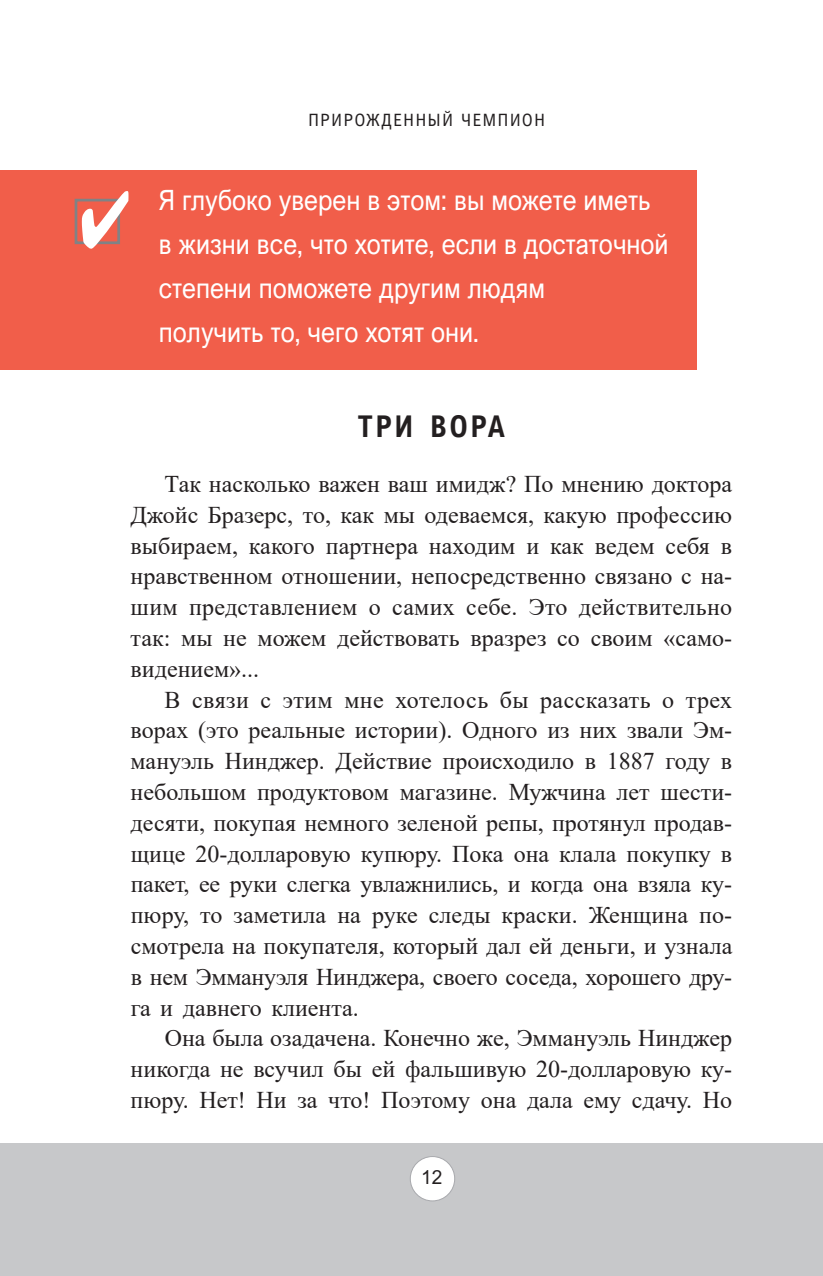
<style>
.page{position:relative;width:823px;height:1276px;background:#fff}
.page>*{position:absolute;margin:0;border:0;box-sizing:border-box;transform-origin:0 0}
.t1{font:700 30px "Arial Nova Cond";letter-spacing:.08em;color:#231f20}
.t2{font:28px/44px "Arial Nova";color:#fff;scale:.9 1}
.t3{font:24px "Times New Roman";color:#231f20}
.t4{font:19px "Arial Nova";color:#231f20}
.t5{font:17px "Arial Nova Cond";letter-spacing:.1em;color:#231f20}
</style>
<div class="page">
<div style="left:0;top:1143px;width:822px;height:133px;background:#c7c8ca"></div>
<div style="left:410px;top:1156px;width:44px;height:45px;background:#fff;border-radius:50%"></div>
<div style="left:409px;top:1156px;width:46px;height:45px;border:1px solid #a8a9ad;border-radius:50%"></div>
<div style="left:0;top:170px;width:695px;height:199px;background:#f15e4a"></div>
<div style="left:75px;top:199px;width:45px;height:45px;border:3px solid #808285"></div>
<p class="t5" style="left:308px;top:109px;width:238px">ПРИРОЖДЕННЫЙ ЧЕМПИОН</p>
<p class="t2" style="left:159px;top:178px;width:567px;text-indent:-80px">✔ Я глубоко уверен в этом: вы можете иметь в жизни все, что хотите, если в достаточной степени поможете другим людям<br>получить то, чего хотят они.</p>
<p class="t1" style="left:358px;top:408px;width:148px">ТРИ ВОРА</p>
<p class="t3" style="left:164px;top:467px;width:568px">Так насколько важен ваш имидж? По мнению доктора</p>
<p class="t3" style="left:130px;top:498px;width:602px">Джойс Бразерс, то, как мы одеваемся, какую профессию</p>
<p class="t3" style="left:130px;top:529px;width:602px">выбираем, какого партнера находим и как ведем себя в</p>
<p class="t3" style="left:130px;top:559px;width:602px">нравственном отношении, непосредственно связано с на-</p>
<p class="t3" style="left:130px;top:590px;width:602px">шим представлением о самих себе. Это действительно</p>
<p class="t3" style="left:130px;top:621px;width:602px">так: мы не можем действовать вразрез со своим «само-</p>
<p class="t3" style="left:130px;top:652px;width:130px">видением»...</p>
<p class="t3" style="left:164px;top:682px;width:568px">В связи с этим мне хотелось бы рассказать о трех</p>
<p class="t3" style="left:130px;top:713px;width:602px">ворах (это реальные истории). Одного из них звали Эм-</p>
<p class="t3" style="left:130px;top:744px;width:602px">мануэль Нинджер. Действие происходило в 1887 году в</p>
<p class="t3" style="left:130px;top:775px;width:602px">небольшом продуктовом магазине. Мужчина лет шести-</p>
<p class="t3" style="left:130px;top:806px;width:602px">десяти, покупая немного зеленой репы, протянул продав-</p>
<p class="t3" style="left:131px;top:836px;width:602px">щице 20-долларовую купюру. Пока она клала покупку в</p>
<p class="t3" style="left:131px;top:867px;width:602px">па кет, ее руки слегка увлажнились, и когда она взяла ку-</p>
<p class="t3" style="left:131px;top:898px;width:602px">пюру, то заметила на руке следы краски. Женщина по-</p>
<p class="t3" style="left:131px;top:929px;width:602px">смотрела на покупателя, который дал ей деньги, и узнала</p>
<p class="t3" style="left:131px;top:960px;width:602px">в нем Эммануэля Нинджера, своего соседа, хорошего дру-</p>
<p class="t3" style="left:131px;top:990px;width:230px">га и давнего клиента.</p>
<p class="t3" style="left:165px;top:1021px;width:568px">Она была озадачена. Конечно же, Эммануэль Нинджер</p>
<p class="t3" style="left:130px;top:1052px;width:602px">никогда не всучил бы ей фальшивую 20-долларовую ку-</p>
<p class="t3" style="left:130px;top:1083px;width:602px">пюру. Нет! Ни за что! Поэтому она дала ему сдачу. Но</p>
<p class="t4" style="left:421px;top:1166px;width:23px">12</p>
</div>
